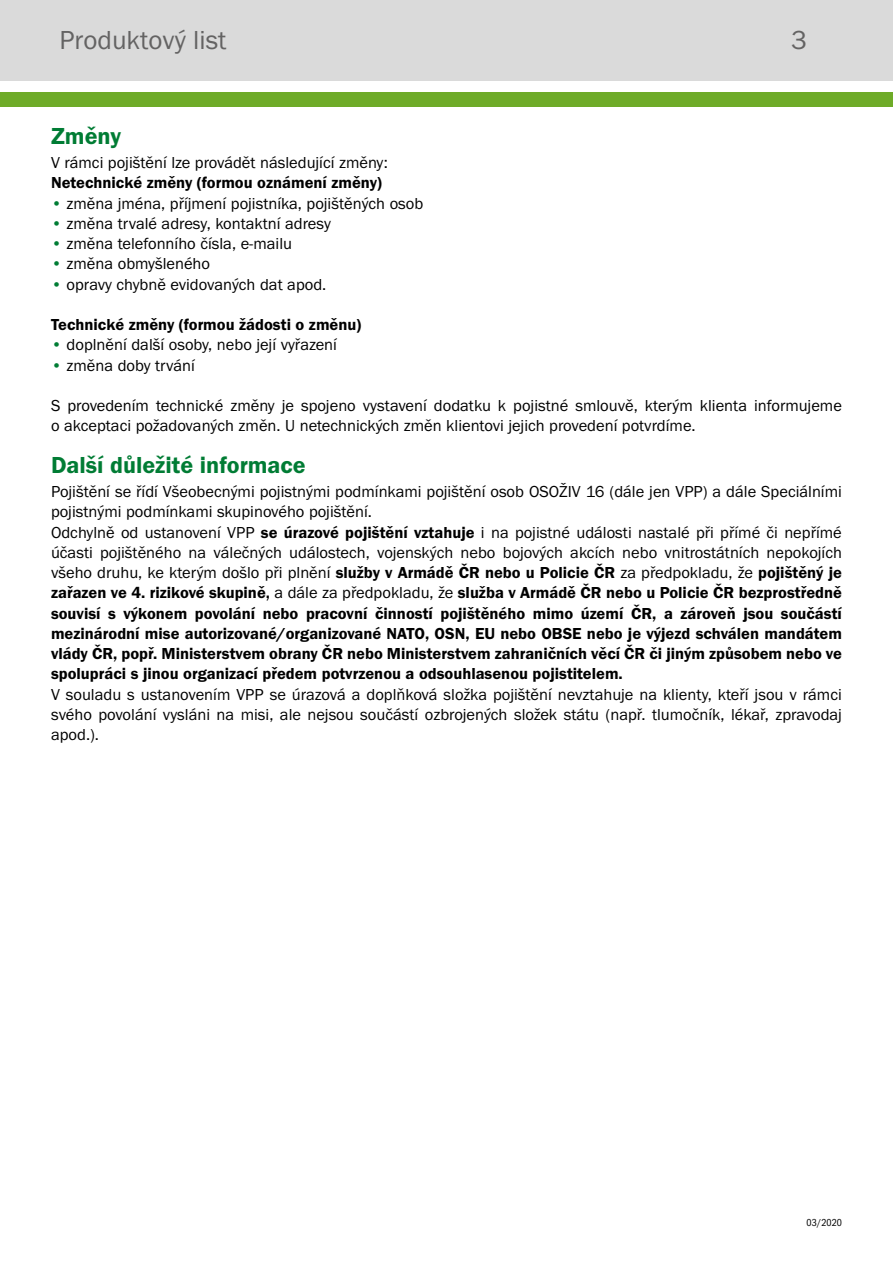
<style>
.page{position:relative;width:893px;height:1263px;background:#fff}
.page>*{position:absolute;margin:0;border:0;box-sizing:border-box;transform-origin:0 0}
.t1{font:27px "Franklin Got Itc TOT Boo";color:#646363}
.t2{font:24px "Franklin Got Itc TOT Dem";color:#007c34}
.t3{font:16.5px/20.2px "Franklin Got Itc TOT Boo";color:#000}
.t4{font:16.5px/20.2px "Franklin Got Itc TOT Dem";color:#000;text-align:justify}
.t5{font:10.5px "Franklin Got Itc TOT Boo Con";color:#000;scale:.96 1}
.s1{color:#007c34}
.s2{font-family:"Franklin Got Itc TOT Dem"}
.s3{font-family:"Franklin Got Itc TOT Dem Con"}
.s4{font-family:"Franklin Got Itc TOT Boo"}
</style>
<div class="page">
<div style="left:0;top:0;width:893px;height:81px;background:#dadada"></div>
<div style="left:0;top:92px;width:893px;height:15px;background:#6eab28"></div>
<h1 class="t1" style="left:60px;top:25px;width:168px">Produktový list</h1>
<h1 class="t1" style="left:791px;top:25px;width:17px">3</h1>
<h2 class="t2" style="left:51px;top:122px;width:72px">Změny</h2>
<p class="t3" style="left:51px;top:153px;width:338px">V rámci pojištění lze provádět následující změny:</p>
<p class="t4" style="left:51px;top:173px;width:332px">Netechnické změny (formou oznámení změny)</p>
<p class="t3" style="left:51px;top:193px;width:374px"><span class="s1">•</span> změna jména, příjmení pojistníka, pojištěných osob</p>
<p class="t3" style="left:51px;top:213px;width:281px"><span class="s1">•</span> změna trvalé adresy, kontaktní adresy</p>
<p class="t3" style="left:51px;top:234px;width:243px"><span class="s1">•</span> změna telefonního čísla, e-mailu</p>
<p class="t3" style="left:51px;top:254px;width:161px"><span class="s1">•</span> změna obmyšleného</p>
<p class="t3" style="left:51px;top:274px;width:277px"><span class="s1">•</span> opravy chybně evidovaných dat apod.</p>
<p class="t4" style="left:51px;top:315px;width:312px">Technické změny (formou žádosti o změnu)</p>
<p class="t3" style="left:51px;top:335px;width:287px"><span class="s1">•</span> doplnění další osoby, nebo její vyřazení</p>
<p class="t3" style="left:51px;top:355px;width:145px"><span class="s1">•</span> změna doby trvání</p>
<p class="t3" style="left:51px;top:396px;width:792px">S provedením technické změny je spojeno vystavení dodatku k pojistné smlouvě, kterým klienta informujeme o akceptaci požadovaných změn. U netechnických změn klientovi jejich provedení potvrdíme.</p>
<h2 class="t2" style="left:51px;top:451px;width:256px">Další důležité informace</h2>
<p class="t3" style="left:51px;top:482px;width:792px">Pojištění se řídí Všeobecnými pojistnými podmínkami pojištění osob OSOŽIV 16 (dále jen VPP) a dále Speciálními pojistnými podmínkami skupinového pojištění.<br>Odchylně od ustanovení VPP <span class="s2">se úrazové pojištění vztahuje</span> i na pojistné události nastalé při přímé či nepřímé účasti pojištěného na válečných událostech, vojenských nebo bojových akcích nebo vnitrostátních nepokojích všeho druhu, ke kterým došlo při plnění <span class="s2">služby v Armádě ČR nebo u Policie ČR</span> za předpokladu, že <span class="s2">pojištěný je</span></p>
<p class="t4" style="left:51px;top:583px;width:792px">zařazen ve 4. rizikové skupině<span class="s3">,</span> <span class="s4">a dále za předpokladu, že</span> služba v Armádě ČR nebo u Policie ČR bezprostředně souvisí s výkonem povolání nebo pracovní činností pojištěného mimo území ČR, a zároveň jsou součástí mezinárodní mise autorizované/organizované NATO, OSN, EU nebo OBSE nebo je výjezd schválen mandátem vlády ČR, popř. Ministerstvem obrany ČR nebo Ministerstvem zahraničních věcí ČR či jiným způsobem nebo ve spolupráci s jinou organizací předem potvrzenou a odsouhlasenou pojistitelem.</p>
<p class="t3" style="left:51px;top:684px;width:792px;text-align:justify">V souladu s ustanovením VPP se úrazová a doplňková složka pojištění nevztahuje na klienty, kteří jsou v rámci svého povolání vysláni na misi, ale nejsou součástí ozbrojených složek státu (např. tlumočník, lékař, zpravodaj apod.).</p>
<p class="t5" style="left:807px;top:1217px;width:38px">03/2020</p>
</div>
